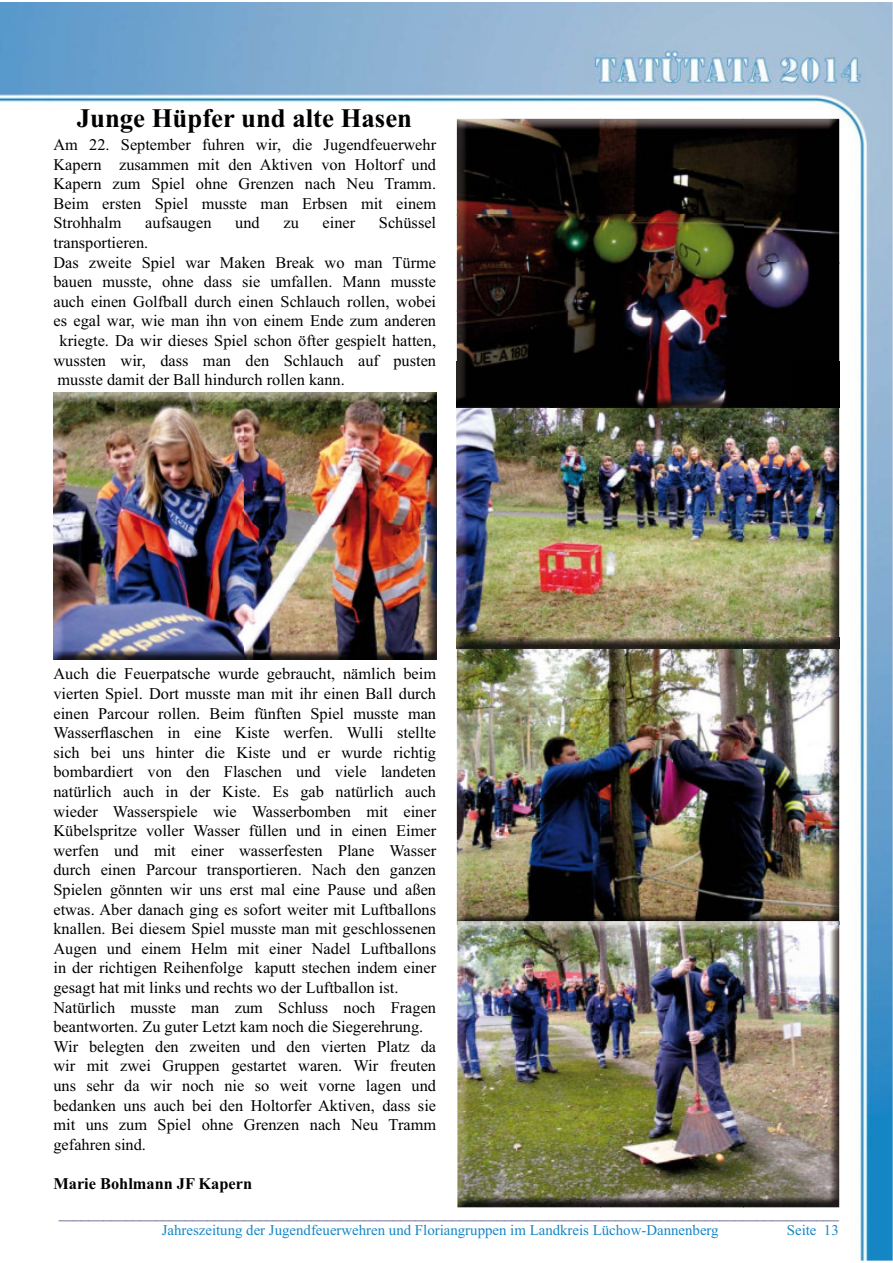
<style>
.page{position:relative;width:893px;height:1263px;background:#fff}
.page>*{position:absolute;margin:0;border:0;box-sizing:border-box;transform-origin:0 0}
.t1{font:700 26.7px "Times New Roman";color:#020100}
.t2{font:16.35px/19.6px "Times New Roman";color:#020100;text-align:justify}
.t3{font:700 16.35px "Times New Roman";color:#020100}
.t4{font:14.85px "Times New Roman";color:#28275e}
.t5{font:14.85px "Times New Roman";color:#1586c4}
</style>
<div class="page">
<img style="left:0;top:2px;width:893px;height:1259px">
<img style="left:53px;top:392px;width:383px;height:268px">
<img style="left:457px;top:648px;width:286px;height:273px">
<img style="left:743px;top:119px;width:96px;height:802px">
<img style="left:457px;top:924px;width:382px;height:283px">
<img style="left:457px;top:921px;width:382px;height:3px">
<img style="left:456px;top:311px;width:144px;height:337px">
<img style="left:600px;top:407px;width:144px;height:231px">
<img style="left:457px;top:638px;width:382px;height:10px">
<img style="left:457px;top:119px;width:287px;height:192px">
<img style="left:600px;top:311px;width:144px;height:50px">
<img style="left:457px;top:361px;width:382px;height:46px">
<h1 class="t1" style="left:77px;top:109px;width:337px">Junge Hüpfer und alte Hasen</h1>
<p class="t2" style="left:53px;top:135px;width:384px">Am 22. September fuhren wir, die Jugendfeuerwehr Kapern zusammen mit den Aktiven von Holtorf und Kapern zum Spiel ohne Grenzen nach Neu Tramm.<br>Beim ersten Spiel musste man Erbsen mit einem Strohhalm</p>
<p class="t2" style="left:145px;top:214px;width:68px">aufsaugen</p>
<p class="t2" style="left:235px;top:214px;width:26px">und</p>
<p class="t2" style="left:283px;top:214px;width:17px">zu</p>
<p class="t2" style="left:323px;top:214px;width:34px">einer</p>
<p class="t2" style="left:379px;top:214px;width:59px">Schüssel</p>
<p class="t2" style="left:53px;top:233px;width:96px">transportieren.</p>
<p class="t2" style="left:53px;top:253px;width:384px">Das zweite Spiel war Maken Break wo man Türme</p>
<p class="t2" style="left:53px;top:272px;width:384px">bauen musste, ohne dass sie umfallen. Mann musste</p>
<p class="t2" style="left:53px;top:292px;width:384px">auch einen Golfball durch einen Schlauch rollen, wobei</p>
<p class="t2" style="left:53px;top:312px;width:384px">es egal war, wie man ihn von einem Ende zum anderen</p>
<p class="t2" style="left:60px;top:331px;width:378px">kriegte. Da wir dieses Spiel schon öfter gespielt hatten,</p>
<p class="t2" style="left:53px;top:351px;width:384px">wussten wir, dass man den Schlauch auf pusten</p>
<p class="t2" style="left:58px;top:370px;width:289px">musste damit der Ball hindurch rollen kann.</p>
<p class="t2" style="left:53px;top:664px;width:384px;text-align:left">Auch die Feuerpatsche wurde gebraucht, nämlich beim vierten Spiel. Dort musste man mit ihr einen Ball durch einen Parcour rollen. Beim fünften Spiel musste man Wasserflaschen in eine Kiste werfen. Wulli stellte sich bei uns hinter die Kiste und er wurde richtig bombardiert von den Flaschen und viele landeten natürlich auch in der Kiste. Es gab natürlich auch wieder Wasserspiele wie Wasserbomben mit einer Kübelspritze voller Wasser füllen und in einen Eimer werfen und mit einer wasserfesten Plane Wasser durch einen Parcour transportieren. Nach den ganzen Spielen gönnten wir uns erst mal eine Pause und aßen etwas. Aber danach ging es sofort weiter mit Luftballons knallen. Bei diesem Spiel musste man mit geschlossenen Augen und einem Helm mit einer Nadel Luftballons in der richtigen Reihenfolge kaputt stechen indem einer gesagt hat mit links und rechts wo der Luftballon ist.<br>Natürlich musste man zum Schluss noch Fragen beantworten. Zu guter Letzt kam noch die Siegerehrung.<br>Wir belegten den zweiten und den vierten Platz da wir mit zwei Gruppen gestartet waren. Wir freuten uns sehr da wir noch nie so weit vorne lagen und bedanken uns auch bei den Holtorfer Aktiven, dass sie mit uns zum Spiel ohne Grenzen nach Neu Tramm gefahren sind.</p>
<p class="t3" style="left:53px;top:1178px;width:200px">Marie Bohlmann JF Kapern</p>
<p class="t4" style="left:59px;top:1205px;width:781px">_________________________________________________________________________________________________________</p>
<p class="t5" style="left:162px;top:1223px;width:558px">Jahreszeitung der Jugendfeuerwehren und Floriangruppen im Landkreis Lüchow-Dannenberg</p>
<p class="t5" style="left:787px;top:1223px;width:53px">Seite 13</p>
</div>
